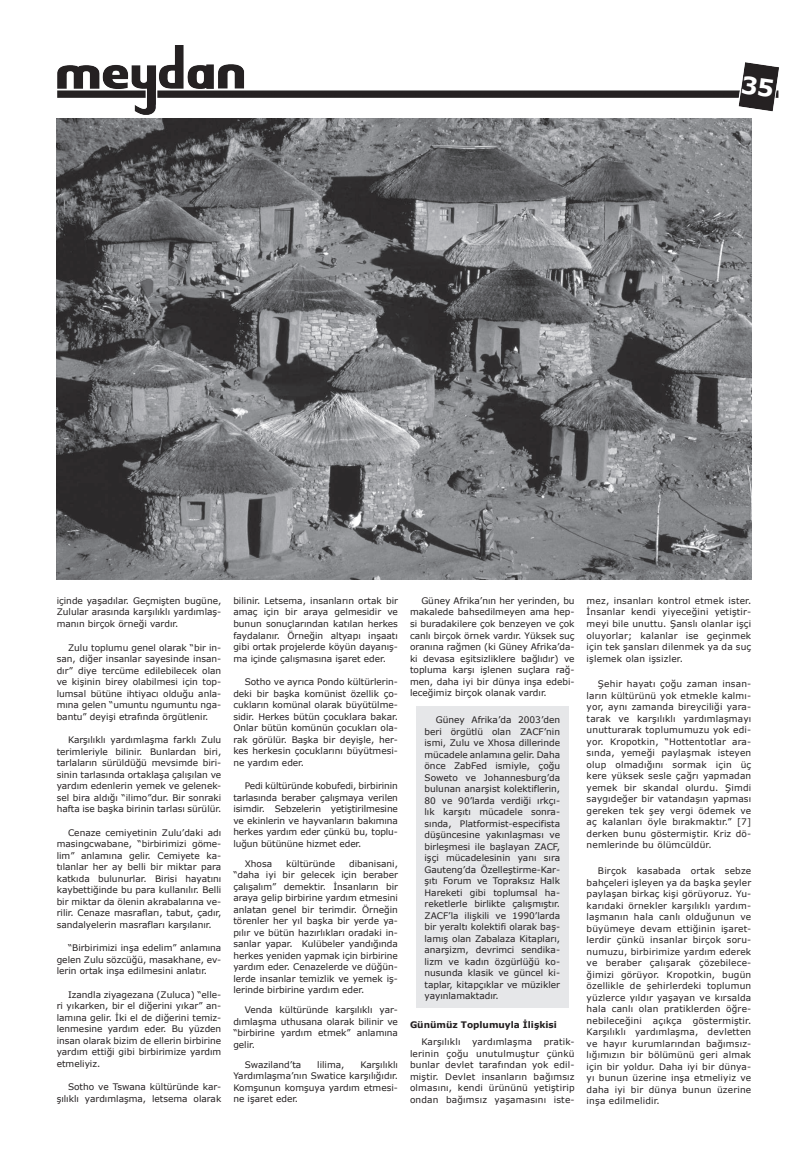
<style>
.page{position:relative;width:808px;height:1163px;background:#fff}
.page>*{position:absolute;margin:0;border:0;box-sizing:border-box;transform-origin:0 0}
.t1{font:9px/11.5px "Verdana";color:#231f20;text-align:justify}
.t2{font:700 9px "Verdana";color:#231f20}
.t3{font:9px "Verdana";letter-spacing:.02em;color:#231f20}
</style>
<div class="page">
<img style="left:57px;top:45px;width:722px;height:70px">
<div style="left:416px;top:706px;width:153px;height:301px;background:#e6e7e9"></div>
<img style="left:57px;top:118px;width:694px;height:462px">
<svg style="left:742px;top:76px;width:32px;height:22px"></svg>
<p class="t1" style="left:57px;top:594px;width:166px">içinde yaşadılar. Geçmişten bugüne, Zulular arasında karşılıklı yardımlaş&shy;manın birçok örneği vardır.</p>
<p class="t1" style="left:57px;top:641px;width:166px;text-indent:11px">Zulu toplumu genel olarak “bir in&shy;san, diğer insanlar sayesinde insan&shy;dır” diye tercüme edilebilecek olan ve kişinin birey olabilmesi için top&shy;lumsal bütüne ihtiyacı olduğu anla&shy;mına gelen “umuntu ngumuntu nga&shy;bantu” deyişi etrafında örgütlenir.</p>
<p class="t1" style="left:57px;top:733px;width:166px;text-indent:11px">Karşılıklı yardımlaşma farklı Zulu terimleriyle bilinir. Bunlardan biri, tarlaların sürüldüğü mevsimde biri&shy;sinin tarlasında ortaklaşa çalışılan ve yardım edenlerin yemek ve gelenek&shy;sel bira aldığı “ilimo”dur. Bir sonraki hafta ise başka birinin tarlası sürülür.</p>
<p class="t1" style="left:57px;top:826px;width:166px;text-indent:11px">Cenaze cemiyetinin Zulu’daki adı masingcwabane, “birbirimizi göme&shy;lim” anlamına gelir. Cemiyete ka&shy;tılanlar her ay belli bir miktar para katkıda bulunurlar. Birisi hayatını kaybettiğinde bu para kullanılır. Belli bir miktar da ölenin akrabalarına ve&shy;rilir. Cenaze masrafları, tabut, çadır, sandalyelerin masrafları karşılanır.</p>
<p class="t1" style="left:57px;top:941px;width:166px;text-indent:11px">“Birbirimizi inşa edelim” anlamına gelen Zulu sözcüğü, masakhane, ev&shy;lerin ortak inşa edilmesini anlatır.</p>
<p class="t1" style="left:57px;top:988px;width:166px;text-indent:11px">Izandla ziyagezana (Zuluca) “elle&shy;ri yıkarken, bir el diğerini yıkar” an&shy;lamına gelir. İki el de diğerini temiz&shy;lenmesine yardım eder. Bu yüzden insan olarak bizim de ellerin birbirine yardım ettiği gibi birbirimize yardım etmeliyiz.</p>
<p class="t1" style="left:57px;top:1080px;width:166px;text-align:right">Sotho ve Tswana kültüründe kar&shy;şılıklı yardımlaşma, letsema olarak</p>
<p class="t1" style="left:233px;top:594px;width:166px">bilinir. Letsema, insanların ortak bir amaç için bir araya gelmesidir ve bunun sonuçlarından katılan herkes faydalanır. Örneğin altyapı inşaatı gibi ortak projelerde köyün dayanış&shy;ma içinde çalışmasına işaret eder.</p>
<p class="t1" style="left:233px;top:675px;width:166px;text-indent:11px">Sotho ve ayrıca Pondo kültürlerin&shy;deki bir başka komünist özellik ço&shy;cukların komünal olarak büyütülme&shy;sidir. Herkes bütün çocuklara bakar.<br>Onlar bütün komünün çocukları ola&shy;rak görülür. Başka bir deyişle, her&shy;kes herkesin çocuklarını büyütmesi&shy;ne yardım eder.</p>
<p class="t1" style="left:233px;top:779px;width:166px;text-indent:11px">Pedi kültüründe kobufedi, birbirinin tarlasında beraber çalışmaya verilen isimdir. Sebzelerin yetiştirilmesine ve ekinlerin ve hayvanların bakımına herkes yardım eder çünkü bu, toplu&shy;luğun bütününe hizmet eder.</p>
<p class="t1" style="left:245px;top:857px;width:29px">Xhosa</p>
<p class="t1" style="left:286px;top:857px;width:50px">kültüründe</p>
<p class="t1" style="left:233px;top:857px;width:166px;text-indent:116px">dibanisani, “daha iyi bir gelecek için beraber çalışalım” demektir. İnsanların bir araya gelip birbirine yardım etmesini anlatan genel bir terimdir. Örneğin törenler her yıl başka bir yerde ya&shy;pılır ve bütün hazırlıkları oradaki in&shy;sanlar yapar. Kulübeler yandığında herkes yeniden yapmak için birbirine yardım eder. Cenazelerde ve düğün&shy;lerde insanlar temizlik ve yemek iş&shy;lerinde birbirine yardım eder.</p>
<p class="t1" style="left:233px;top:1003px;width:166px;text-indent:11px">Venda kültüründe karşılıklı yar&shy;dımlaşma uthusana olarak bilinir ve “birbirine yardım etmek” anlamına gelir.</p>
<p class="t1" style="left:245px;top:1058px;width:58px">Swaziland’ta</p>
<p class="t1" style="left:317px;top:1058px;width:29px">lilima,</p>
<p class="t1" style="left:233px;top:1058px;width:166px;text-indent:127px">Karşılıklı Yardımlaşma’nın Swatice karşılığıdır.<br>Komşunun komşuya yardım etmesi&shy;ne işaret eder.</p>
<p class="t1" style="left:410px;top:594px;width:166px;text-indent:11px">Güney Afrika’nın her yerinden, bu makalede bahsedilmeyen ama hep&shy;si buradakilere çok benzeyen ve çok canlı birçok örnek vardır. Yüksek suç oranına rağmen (ki Güney Afrika’da&shy;ki devasa eşitsizliklere bağlıdır) ve topluma karşı işlenen suçlara rağ&shy;men, daha iyi bir dünya inşa edebi&shy;leceğimiz birçok olanak vardır.</p>
<p class="t1" style="left:424px;top:714px;width:137px;text-indent:11px">Güney Afrika’da 2003’den beri örgütlü olan ZACF’nin ismi, Zulu ve Xhosa dillerinde mücadele anlamına gelir. Daha önce ZabFed ismiyle, çoğu Soweto ve Johannesburg’da bulunan anarşist kolektiflerin, 80 ve 90’larda verdiği ırkçı&shy;lık karşıtı mücadele sonra&shy;sında, Platformist-especifista düşüncesine yakınlaşması ve birleşmesi ile başlayan ZACF, işçi mücadelesinin yanı sıra Gauteng’da Özelleştirme-Kar&shy;şıtı Forum ve Topraksız Halk Hareketi gibi toplumsal ha&shy;reketlerle birlikte çalışmıştır.<br>ZACF’la ilişkili ve 1990’larda bir yeraltı kolektifi olarak baş&shy;lamış olan Zabalaza Kitapları, anarşizm, devrimci sendika&shy;lizm ve kadın özgürlüğü ko&shy;nusunda klasik ve güncel ki&shy;taplar, kitapçıklar ve müzikler yayınlamaktadır.</p>
<p class="t2" style="left:410px;top:1018px;width:148px">Günümüz Toplumuyla İlişkisi</p>
<p class="t3" style="left:421px;top:1035px;width:41px">Karşılıklı</p>
<p class="t3" style="left:472px;top:1035px;width:61px">yardımlaşma</p>
<p class="t1" style="left:410px;top:1035px;width:166px;text-indent:134px">pratik&shy;lerinin çoğu unutulmuştur çünkü bunlar devlet tarafından yok edil&shy;miştir. Devlet insanların bağımsız olmasını, kendi ürününü yetiştirip ondan bağımsız yaşamasını iste-</p>
<p class="t1" style="left:587px;top:594px;width:166px">mez, insanları kontrol etmek ister.<br>İnsanlar kendi yiyeceğini yetiştir&shy;meyi bile unuttu. Şanslı olanlar işçi oluyorlar; kalanlar ise geçinmek için tek şansları dilenmek ya da suç işlemek olan işsizler.</p>
<p class="t1" style="left:587px;top:678px;width:166px;text-indent:11px">Şehir hayatı çoğu zaman insan&shy;ların kültürünü yok etmekle kalmı&shy;yor, aynı zamanda bireyciliği yara&shy;tarak ve karşılıklı yardımlaşmayı unutturarak toplumumuzu yok edi&shy;yor. Kropotkin, “Hottentotlar ara&shy;sında, yemeği paylaşmak isteyen olup olmadığını sormak için üç kere yüksek sesle çağrı yapmadan yemek bir skandal olurdu. Şimdi saygıdeğer bir vatandaşın yapması gereken tek şey vergi ödemek ve aç kalanları öyle bırakmaktır.” [7] derken bunu göstermiştir. Kriz dö&shy;nemlerinde bu ölümcüldür.</p>
<p class="t1" style="left:587px;top:864px;width:166px;text-indent:11px">Birçok kasabada ortak sebze bahçeleri işleyen ya da başka şeyler paylaşan birkaç kişi görüyoruz. Yu&shy;karıdaki örnekler karşılıklı yardım&shy;laşmanın hala canlı olduğunun ve büyümeye devam ettiğinin işaret&shy;lerdir çünkü insanlar birçok soru&shy;numuzu, birbirimize yardım ederek ve beraber çalışarak çözebilece&shy;ğimizi görüyor. Kropotkin, bugün özellikle de şehirlerdeki toplumun yüzlerce yıldır yaşayan ve kırsalda hala canlı olan pratiklerden öğre&shy;nebileceğini açıkça göstermiştir.<br>Karşılıklı yardımlaşma, devletten ve hayır kurumlarından bağımsız&shy;lığımızın bir bölümünü geri almak için bir yoldur. Daha iyi bir dünya&shy;yı bunun üzerine inşa etmeliyiz ve daha iyi bir dünya bunun üzerine inşa edilmelidir.</p>
</div>
